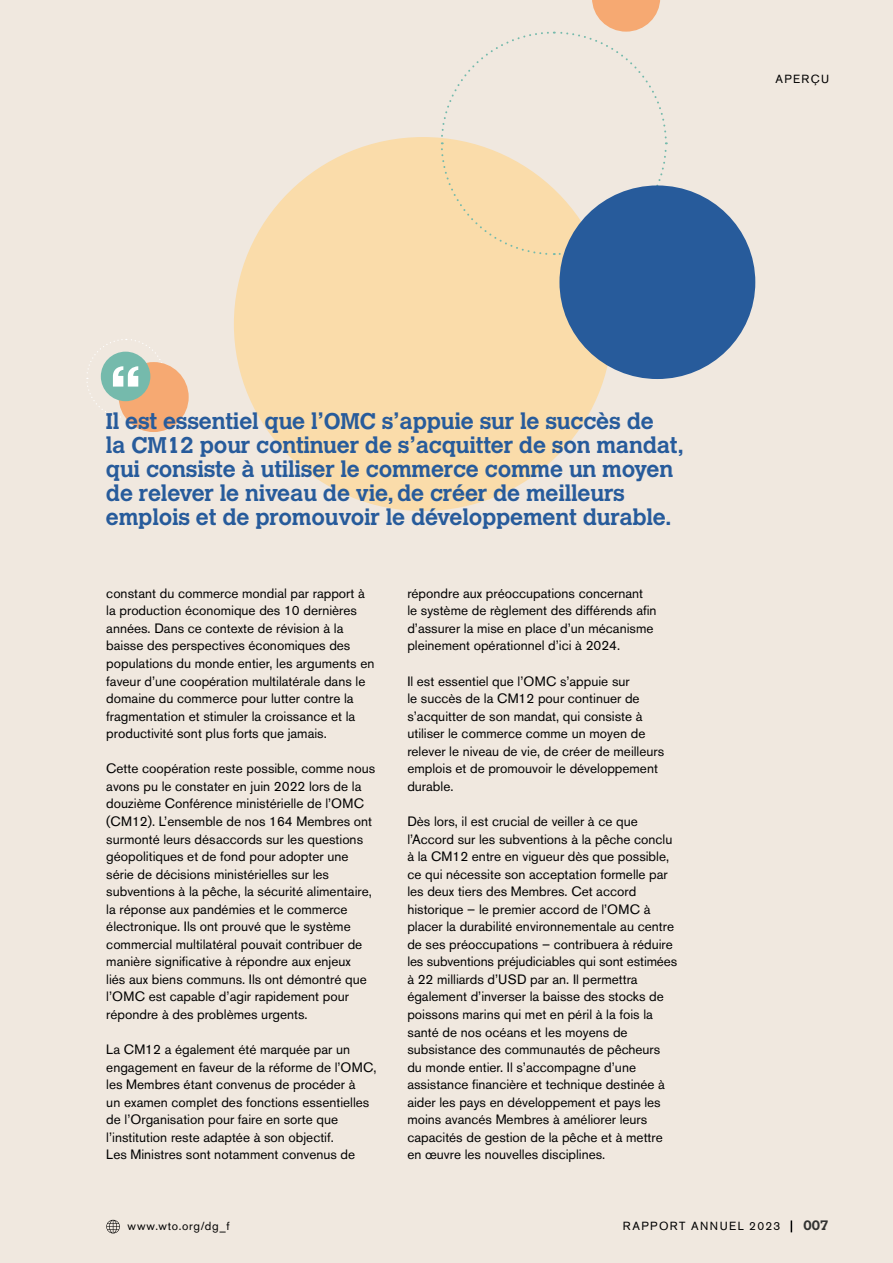
<style>
.page{position:relative;width:893px;height:1263px;background:#f0e8df}
.page>*{position:absolute;margin:0;border:0;box-sizing:border-box;transform-origin:0 0}
.t1{font:700 22.5px/24px "Calvert MT Std";letter-spacing:-.01em;color:#275b9b}
.t2{font:13.5px/17.5px "Akzidenz Grotesk BE";color:#000}
.t3{font:700 13.5px "Calvert MT Std";color:#333332}
.t4{font:11.7px "Akzidenz Grotesk BE";letter-spacing:.125em;color:#000}
.t5{font:11.7px "Akzidenz Grotesk BE";letter-spacing:.055em;color:#000}
</style>
<div class="page">
<div style="left:234px;top:137px;width:378px;height:374px;background:#fadcaa;border-radius:50%"></div>
<svg style="left:440px;top:0;width:228px;height:255px"></svg>
<div style="left:559px;top:185px;width:196px;height:194px;background:#275b9b;border-radius:50%"></div>
<div style="left:119px;top:362px;width:70px;height:70px;background:#f6a972;border-radius:50%"></div>
<svg style="left:86px;top:339px;width:80px;height:80px"></svg>
<svg style="left:106px;top:1220px;width:14px;height:13px"></svg>
<svg style="left:791px;top:1220px;width:1px;height:12px"></svg>
<p class="t4" style="left:775px;top:72px;width:55px">APERÇU</p>
<p class="t1" style="left:106px;top:408px;width:579px">Il est essentiel que l’OMC s’appuie sur le succès de<br>la CM12 pour continuer de s’acquitter de son mandat, qui consiste à utiliser le commerce comme un moyen de relever le niveau de vie, de créer de meilleurs emplois et de promouvoir le développement durable.</p>
<p class="t2" style="left:106px;top:584px;width:270px">constant du commerce mondial par rapport à la production économique des 10 dernières années. Dans ce contexte de révision à la baisse des perspectives économiques des populations du monde entier, les arguments en faveur d’une coopération multilatérale dans le domaine du commerce pour lutter contre la fragmentation et stimuler la croissance et la productivité sont plus forts que jamais.</p>
<p class="t2" style="left:106px;top:760px;width:270px">Cette coopération reste possible, comme nous avons pu le constater en juin 2022 lors de la douzième Conférence ministérielle de l’OMC (CM12). L’ensemble de nos 164 Membres ont surmonté leurs désaccords sur les questions géopolitiques et de fond pour adopter une série de décisions ministérielles sur les subventions à la pêche, la sécurité alimentaire, la réponse aux pandémies et le commerce électronique. Ils ont prouvé que le système commercial multilatéral pouvait contribuer de manière significative à répondre aux enjeux<br>liés aux biens communs. Ils ont démontré que l’OMC est capable d’agir rapidement pour répondre à des problèmes urgents.</p>
<p class="t2" style="left:106px;top:1040px;width:272px">La CM12 a également été marquée par un engagement en faveur de la réforme de l’OMC, les Membres étant convenus de procéder à<br>un examen complet des fonctions essentielles de l’Organisation pour faire en sorte que l’institution reste adaptée à son objectif.<br>Les Ministres sont notamment convenus de</p>
<p class="t2" style="left:407px;top:584px;width:251px">répondre aux préoccupations concernant<br>le système de règlement des différends afin d’assurer la mise en place d’un mécanisme pleinement opérationnel d’ici à 2024.</p>
<p class="t2" style="left:407px;top:672px;width:258px">Il est essentiel que l’OMC s’appuie sur<br>le succès de la CM12 pour continuer de s’acquitter de son mandat, qui consiste à utiliser le commerce comme un moyen de relever le niveau de vie, de créer de meilleurs emplois et de promouvoir le développement durable.</p>
<p class="t2" style="left:407px;top:812px;width:271px">Dès lors, il est crucial de veiller à ce que l’Accord sur les subventions à la pêche conclu à la CM12 entre en vigueur dès que possible, ce qui nécessite son acceptation formelle par les deux tiers des Membres. Cet accord historique – le premier accord de l’OMC à placer la durabilité environnementale au centre de ses préoccupations – contribuera à réduire les subventions préjudiciables qui sont estimées à 22 milliards d’USD par an. Il permettra également d’inverser la baisse des stocks de poissons marins qui met en péril à la fois la santé de nos océans et les moyens de subsistance des communautés de pêcheurs du monde entier. Il s’accompagne d’une assistance financière et technique destinée à aider les pays en développement et pays les moins avancés Membres à améliorer leurs capacités de gestion de la pêche et à mettre en œuvre les nouvelles disciplines.</p>
<p class="t5" style="left:128px;top:1218px;width:103px">www.wto.org/dg_f</p>
<p class="t3" style="left:804px;top:1216px;width:26px">007</p>
<p class="t4" style="left:623px;top:1219px;width:159px">RAPPORT ANNUEL 2023</p>
</div>
